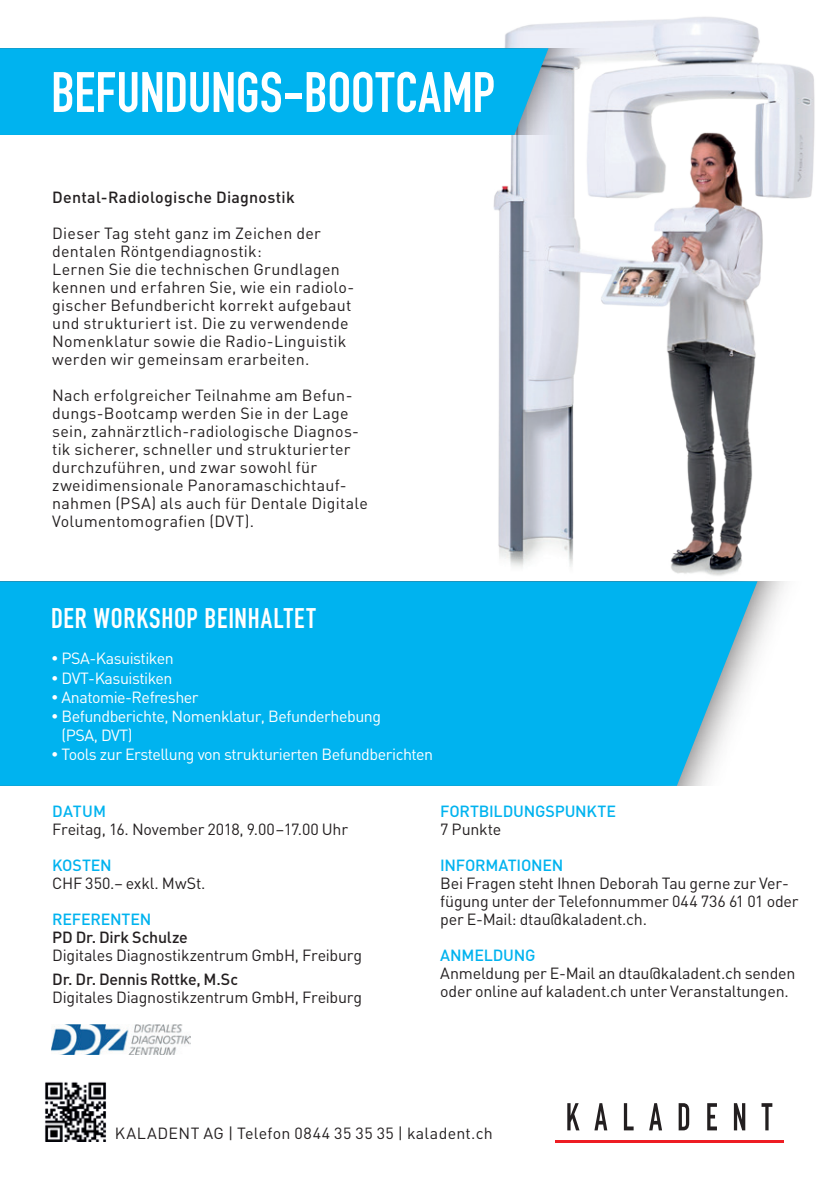
<style>
.page{position:relative;width:840px;height:1191px;background:#fff}
.page>*{position:absolute;margin:0;border:0;box-sizing:border-box;transform-origin:0 0}
.t1{font:56px "DIN Engschrift";letter-spacing:-.005em;color:#fff}
.t2{font:28px "DIN Engschrift";letter-spacing:.03em;color:#fff}
.t3{font:16px/18px "DIN";letter-spacing:.015em;color:#231f20}
.t4{font:16px/18px "DIN";letter-spacing:-.015em;color:#231f20}
.t5{font:16px/19.2px "DIN";letter-spacing:-.03em;color:#fff}
.t6{font:500 16px "DIN";letter-spacing:-.015em;color:#00b3ef}
.t7{font:500 16px "DIN";letter-spacing:.01em;color:#231f20}
.t8{font:500 16px "DIN";letter-spacing:-.015em;color:#231f20}
.t9{font:16px "DIN";letter-spacing:-.01em;color:#231f20}
.t10{font:500 16px "DIN";letter-spacing:-.01em;color:#231f20}
.s1{font-size:14px}
</style>
<div class="page">
<img style="left:493px;top:17px;width:322px;height:559px">
<img style="left:548px;top:48px;width:181px;height:87px">
<div style="left:0;top:48px;width:548px;height:87px;background:#00b3ef"></div>
<div style="left:0;top:581px;width:757px;height:205px;background:#00b3ef"></div>
<img style="left:51px;top:1024px;width:139px;height:31px">
<svg style="left:567px;top:1103px;width:12px;height:27px"></svg>
<svg style="left:594px;top:1103px;width:13px;height:27px"></svg>
<svg style="left:623px;top:1103px;width:10px;height:27px"></svg>
<svg style="left:649px;top:1103px;width:12px;height:27px"></svg>
<svg style="left:678px;top:1103px;width:10px;height:27px"></svg>
<svg style="left:707px;top:1103px;width:9px;height:27px"></svg>
<svg style="left:733px;top:1103px;width:11px;height:27px"></svg>
<svg style="left:761px;top:1103px;width:11px;height:27px"></svg>
<hr style="left:555px;top:1140px;width:229px;height:2px;background:#ee1d23">
<img style="left:45px;top:1082px;width:61px;height:59px">
<h1 class="t1" style="left:51px;top:59px;width:445px">BEFUNDUNGS-BOOTCAMP</h1>
<p class="t7" style="left:52px;top:187px;width:244px">Dental-Radiologische Diagnostik</p>
<p class="t3" style="left:52px;top:224px;width:303px">Dieser Tag steht ganz im Zeichen der dentalen Röntgendiagnostik:<br>Lernen Sie die technischen Grundlagen kennen und erfahren Sie, wie ein radiolo&shy;gischer Befundbericht korrekt aufgebaut und strukturiert ist. Die zu verwendende Nomenklatur sowie die Radio-Linguistik werden wir gemeinsam erarbeiten.</p>
<p class="t3" style="left:52px;top:386px;width:317px">Nach erfolgreicher Teilnahme am Befun&shy;dungs-Bootcamp werden Sie in der Lage sein, zahnärztlich-radiologische Diagnos&shy;tik sicherer, schneller und strukturierter durchzuführen, und zwar sowohl für zweidimensionale Panoramaschichtauf&shy;nahmen (PSA) als auch für Dentale Digitale Volumentomografien (DVT).</p>
<h2 class="t2" style="left:51px;top:602px;width:266px">DER WORKSHOP BEINHALTET</h2>
<p class="t5" style="left:51px;top:649px;width:124px"><span class="s1">•</span> PSA-Kasuistiken</p>
<p class="t5" style="left:51px;top:668px;width:123px"><span class="s1">•</span> DVT-Kasuistiken</p>
<p class="t5" style="left:51px;top:687px;width:149px"><span class="s1">•</span> Anatomie-Refresher</p>
<p class="t5" style="left:62px;top:706px;width:321px;text-indent:-11px"><span class="s1">•</span> Befundberichte, Nomenklatur, Befunderhebung (PSA, DVT)</p>
<p class="t5" style="left:51px;top:745px;width:383px"><span class="s1">•</span> Tools zur Erstellung von strukturierten Befundberichten</p>
<p class="t6" style="left:52px;top:801px;width:55px">DATUM</p>
<p class="t4" style="left:52px;top:820px;width:297px">Freitag, 16. November 2018, 9.00–17.00 Uhr</p>
<p class="t6" style="left:52px;top:855px;width:61px">KOSTEN</p>
<p class="t9" style="left:52px;top:873px;width:155px">CHF 350.– exkl. MwSt.</p>
<p class="t6" style="left:52px;top:909px;width:101px">REFERENTEN</p>
<p class="t10" style="left:52px;top:927px;width:137px">PD Dr. Dirk Schulze</p>
<p class="t4" style="left:52px;top:946px;width:311px">Digitales Diagnostikzentrum GmbH, Freiburg</p>
<p class="t8" style="left:52px;top:969px;width:187px">Dr. Dr. Dennis Rottke, M.Sc</p>
<p class="t4" style="left:52px;top:988px;width:311px">Digitales Diagnostikzentrum GmbH, Freiburg</p>
<p class="t6" style="left:440px;top:801px;width:177px">FORTBILDUNGSPUNKTE</p>
<p class="t3" style="left:440px;top:820px;width:62px">7 Punkte</p>
<p class="t6" style="left:440px;top:855px;width:125px">INFORMATIONEN</p>
<p class="t4" style="left:440px;top:874px;width:359px">Bei Fragen steht Ihnen Deborah Tau gerne zur Ver&shy;fügung unter der Telefonnummer 044 736 61 01 oder per E-Mail: dtau@kaladent.ch.</p>
<p class="t6" style="left:440px;top:945px;width:97px">ANMELDUNG</p>
<p class="t4" style="left:440px;top:964px;width:356px">Anmeldung per E-Mail an dtau@kaladent.ch senden oder online auf kaladent.ch unter Veranstaltungen.</p>
<p class="t3" style="left:115px;top:1124px;width:379px">KALADENT AG | Telefon 0844 35 35 35 | kaladent.ch</p>
</div>
